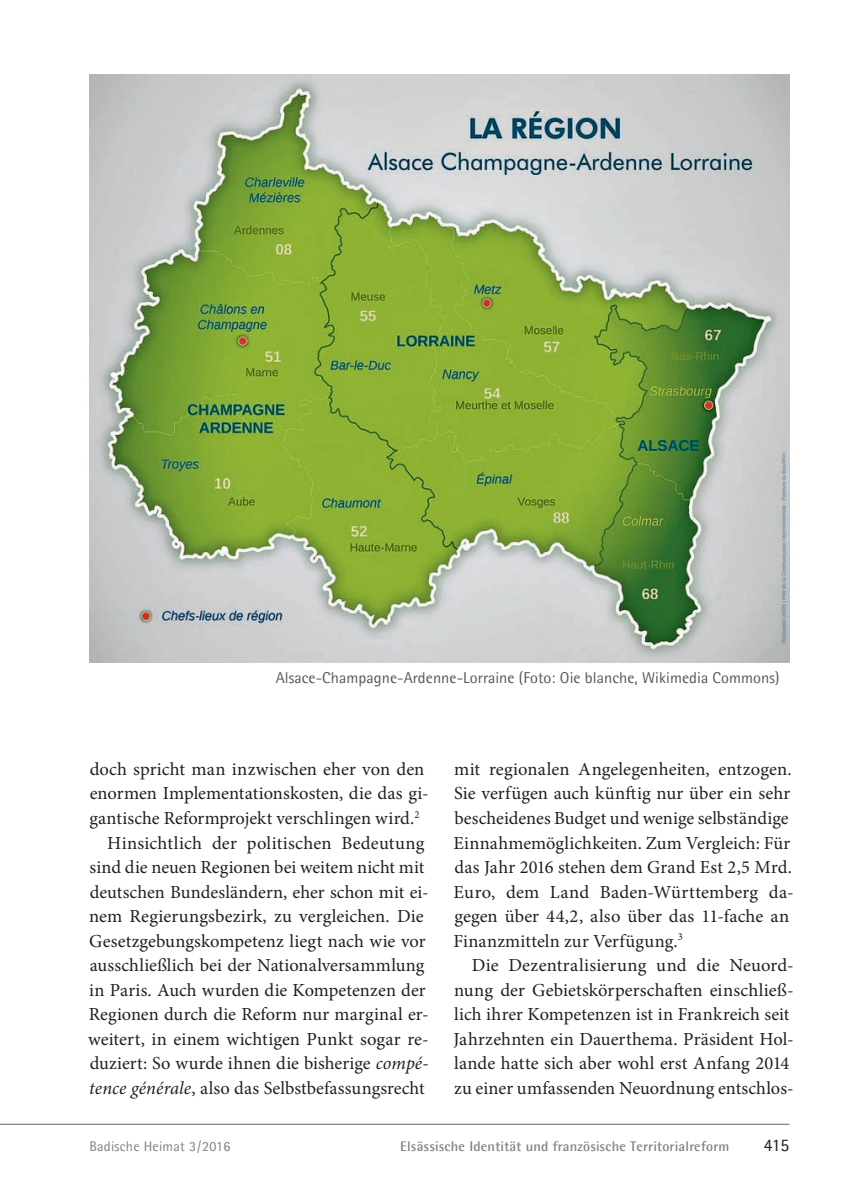
<style>
.page{position:relative;width:844px;height:1191px;background:#fff}
.page>*{position:absolute;margin:0;border:0;box-sizing:border-box;transform-origin:0 0}
.t1{font:18.38px/24.5px "Minion Pro";letter-spacing:.005em;color:#231f20}
.t2{font:17.5px "Agfa Rotis Semisans";color:#231f20}
.t3{font:15.75px "Agfa Rotis Semisans";letter-spacing:.005em;color:#57585a}
.t4{font:700 14px "Agfa Rotis Semisans";letter-spacing:.015em;color:#808285}
.t5{font:14px "Agfa Rotis Semisans";letter-spacing:.015em;color:#808285}
.s1{font-style:italic}
</style>
<div class="page">
<hr style="left:0;top:1124px;width:789px;height:1px;background:#636366">
<img style="left:89px;top:74px;width:700px;height:588px">
<p class="t3" style="left:275px;top:668px;width:505px">Alsace-Champagne-Ardenne-Lorraine (Foto: Oie blanche, Wikimedia Commons)</p>
<p class="t1" style="left:90px;top:758px;width:336px">doch spricht man inzwischen eher von den</p>
<p class="t1" style="left:90px;top:783px;width:340px">enormen Implementationskosten, die das gi-</p>
<p class="t1" style="left:89px;top:807px;width:331px">gantische Reformprojekt verschlingen wird.<sup>2</sup></p>
<p class="t1" style="left:107px;top:832px;width:319px">Hinsichtlich der politischen Bedeutung</p>
<p class="t1" style="left:90px;top:856px;width:336px">sind die neuen Regionen bei weitem nicht mit</p>
<p class="t1" style="left:90px;top:881px;width:340px">deutschen Bundesländern, eher schon mit ei-</p>
<p class="t1" style="left:89px;top:905px;width:336px">nem Regierungsbezirk, zu vergleichen. Die</p>
<p class="t1" style="left:89px;top:930px;width:338px">Gesetzgebungskompetenz liegt nach wie vor</p>
<p class="t1" style="left:90px;top:954px;width:336px">ausschließlich bei der Nationalversammlung</p>
<p class="t1" style="left:89px;top:979px;width:338px">in Paris. Auch wurden die Kompetenzen der</p>
<p class="t1" style="left:89px;top:1003px;width:341px">Regionen durch die Reform nur marginal er-</p>
<p class="t1" style="left:88px;top:1028px;width:342px">weitert, in einem wichtigen Punkt sogar re-</p>
<p class="t1" style="left:90px;top:1052px;width:340px">duziert: So wurde ihnen die bisherige <span class="s1">compé-</span></p>
<p class="t1" style="left:89px;top:1077px;width:337px"><span class="s1">tence générale</span>, also das Selbstbefassungsrecht</p>
<p class="t1" style="left:453px;top:758px;width:341px">mit regionalen Angelegenheiten, entzogen.<br>Sie verfügen auch künftig nur über ein sehr bescheidenes Budget und wenige selbständige Einnahmemöglichkeiten. Zum Vergleich: Für das Jahr 2016 stehen dem Grand Est 2,5 Mrd.<br>Euro, dem Land Baden-Württemberg da&shy;gegen über 44,2, also über das 11-fache an Finanzmitteln zur Verfügung.<sup>3</sup></p>
<p class="t1" style="left:453px;top:954px;width:342px;text-indent:18px">Die Dezentralisierung und die Neuord&shy;nung der Gebietskörperschaften einschließ&shy;lich ihrer Kompetenzen ist in Frankreich seit Jahrzehnten ein Dauerthema. Präsident Hol&shy;lande hatte sich aber wohl erst Anfang 2014 zu einer umfassenden Neuordnung entschlos-</p>
<p class="t5" style="left:89px;top:1137px;width:142px">Badische Heimat 3 / 2016</p>
<p class="t4" style="left:400px;top:1137px;width:330px">Elsässische Identität und französische Territorialreform</p>
<p class="t2" style="left:763px;top:1134px;width:27px">415</p>
</div>
